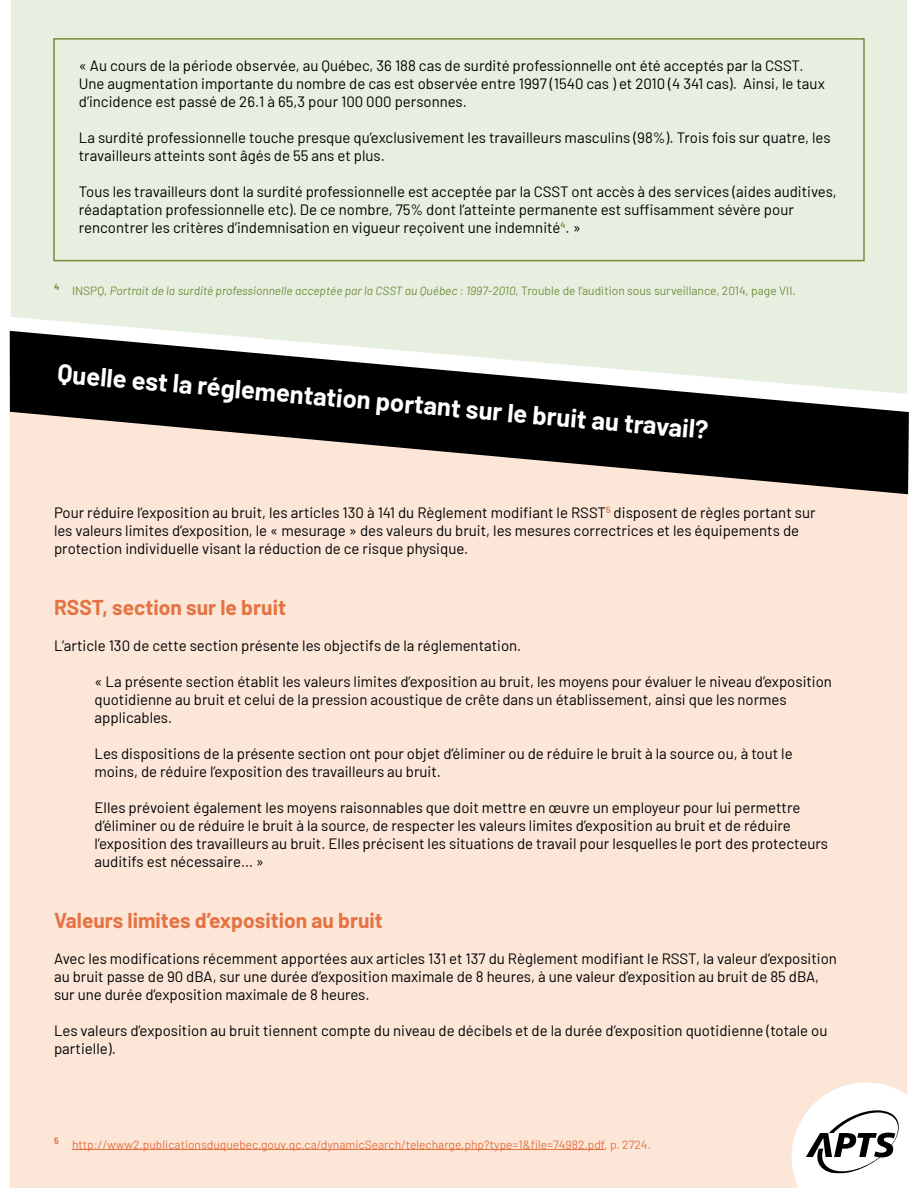
<style>
.page{position:relative;width:918px;height:1188px;background:#fff}
.page>*{position:absolute;margin:0;border:0;box-sizing:border-box;transform-origin:0 0}
.t1{font:700 25.5px "Barlow";color:#fff}
.t2{font:700 21px "Barlow";color:#e57242}
.t3{font:15px/18px "Barlow";color:#000}
.t4{font:italic 12px "Barlow";color:#748e3e}
.t5{font:12px "Barlow";color:#e57242}
.t6{font:5.1px/6.1px "Myriad Pro";color:#000}
.s1{font-style:normal}
</style>
<div class="page">
<div style="left:10px;top:494px;width:897px;height:694px;background:#fbe6d8"></div>
<div style="left:11px;top:0;width:896px;height:331px;background:#e7efe1"></div>
<svg style="left:792px;top:1083px;width:115px;height:105px"></svg>
<hr style="left:72px;top:1149px;width:533px;height:1px;background:#e57242">
<div style="left:53px;top:38px;width:812px;height:223px;border:2px solid #748e3e"></div>
<svg style="left:10px;top:331px;width:899px;height:163px;background:#7a7670"></svg>
<p class="t3" style="left:79px;top:56px;width:748px">« Au cours de la période observée, au Québec, 36 188 cas de surdité professionnelle ont été acceptés par la CSST.<br>Une augmentation importante du nombre de cas est observée entre 1997 (1540 cas ) et 2010 (4 341 cas). Ainsi, le taux d’incidence est passé de 26.1 à 65,3 pour 100 000 personnes.</p>
<p class="t3" style="left:79px;top:128px;width:753px">La surdité professionnelle touche presque qu’exclusivement les travailleurs masculins (98%). Trois fois sur quatre, les travailleurs atteints sont âgés de 55 ans et plus.</p>
<p class="t3" style="left:79px;top:182px;width:760px">Tous les travailleurs dont la surdité professionnelle est acceptée par la CSST ont accès à des services (aides auditives, réadaptation professionnelle etc). De ce nombre, 75% dont l’atteinte permanente est suffisamment sévère pour rencontrer les critères d’indemnisation en vigueur reçoivent une indemnité<sup>4</sup>. »</p>
<p class="t4" style="left:54px;top:282px;width:743px"><sup>4</sup> <span class="s1">INSPQ,</span> Portrait de la surdité professionnelle acceptée par la CSST au Québec : 1997-2010<span class="s1">, Trouble de l’audition sous surveillance, 2014, page VII.</span></p>
<h1 class="t1" style="left:59px;top:354px;width:655px;rotate:5deg">Quelle est la réglementation portant sur le bruit au travail?</h1>
<p class="t3" style="left:54px;top:502px;width:763px">Pour réduire l’exposition au bruit, les articles 130 à 141 du Règlement modifiant le RSST<sup>5</sup> disposent de règles portant sur les valeurs limites d’exposition, le « mesurage » des valeurs du bruit, les mesures correctrices et les équipements de protection individuelle visant la réduction de ce risque physique.</p>
<h2 class="t2" style="left:54px;top:592px;width:233px">RSST, section sur le bruit</h2>
<p class="t3" style="left:54px;top:635px;width:469px">L’article 130 de cette section présente les objectifs de la réglementation.</p>
<p class="t3" style="left:95px;top:671px;width:739px">« La présente section établit les valeurs limites d’exposition au bruit, les moyens pour évaluer le niveau d’exposition quotidienne au bruit et celui de la pression acoustique de crête dans un établissement, ainsi que les normes applicables.</p>
<p class="t3" style="left:95px;top:743px;width:700px">Les dispositions de la présente section ont pour objet d’éliminer ou de réduire le bruit à la source ou, à tout le moins, de réduire l’exposition des travailleurs au bruit.</p>
<p class="t3" style="left:95px;top:797px;width:735px">Elles prévoient également les moyens raisonnables que doit mettre en œuvre un employeur pour lui permettre d’éliminer ou de réduire le bruit à la source, de respecter les valeurs limites d’exposition au bruit et de réduire l’exposition des travailleurs au bruit. Elles précisent les situations de travail pour lesquelles le port des protecteurs auditifs est nécessaire… »</p>
<h2 class="t2" style="left:54px;top:905px;width:330px">Valeurs limites d’exposition au bruit</h2>
<p class="t3" style="left:54px;top:948px;width:784px">Avec les modifications récemment apportées aux articles 131 et 137 du Règlement modifiant le RSST, la valeur d’exposition au bruit passe de 90 dBA, sur une durée d’exposition maximale de 8 heures, à une valeur d’exposition au bruit de 85 dBA, sur une durée d’exposition maximale de 8 heures.</p>
<p class="t3" style="left:54px;top:1020px;width:775px">Les valeurs d’exposition au bruit tiennent compte du niveau de décibels et de la durée d’exposition quotidienne (totale ou partielle).</p>
<p class="t6" style="left:773px;top:969px;width:25px">APTS<br>LOGOTYPE<br>NOIR</p>
<p class="t5" style="left:54px;top:1136px;width:598px"><sup>5</sup> http://www2.publicationsduquebec.gouv.qc.ca/dynamicSearch/telecharge.php?type=1&amp;file=74982.pdf, p. 2724.</p>
</div>
